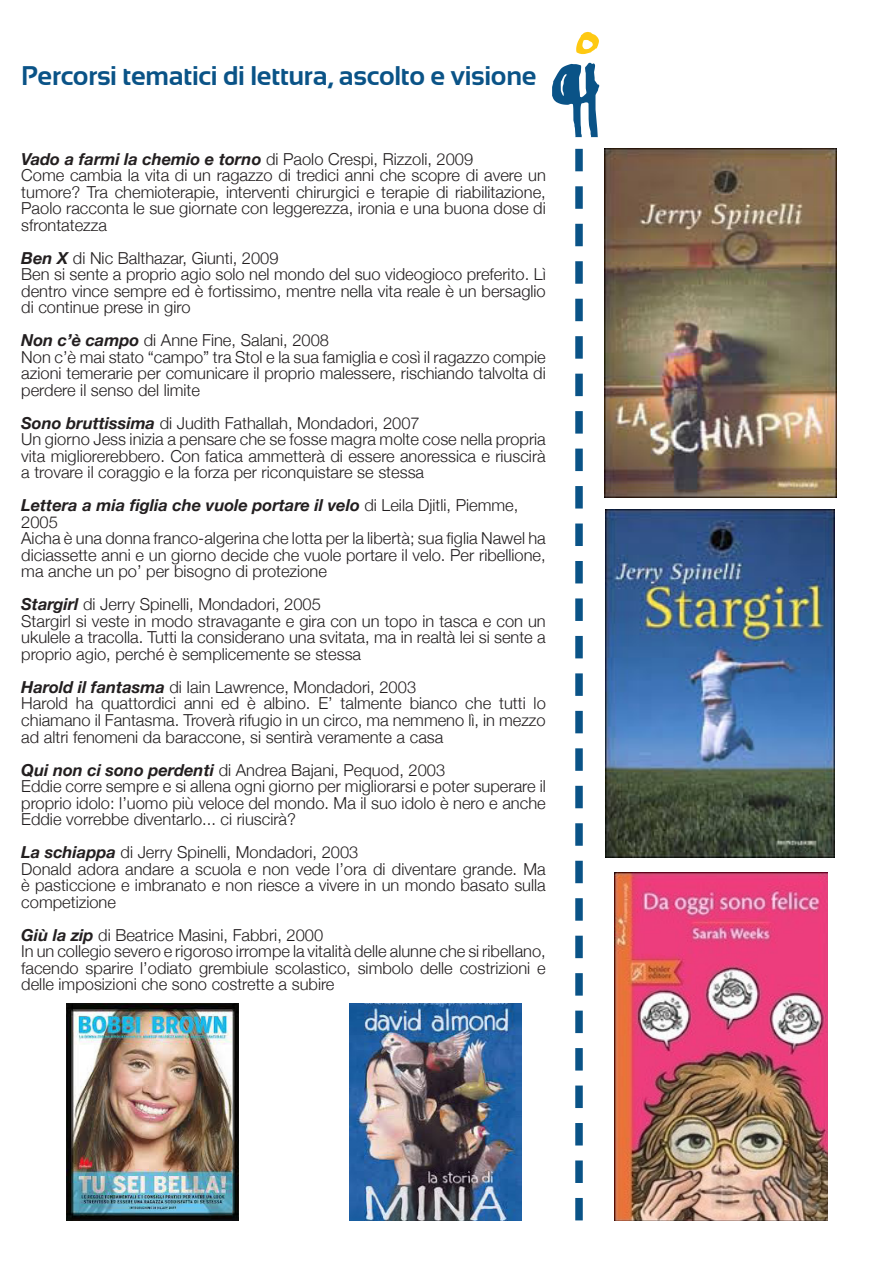
<style>
.page{position:relative;width:893px;height:1263px;background:#fff}
.page>*{position:absolute;margin:0;border:0;box-sizing:border-box;transform-origin:0 0}
.t1{font:700 27px "Sansation";letter-spacing:-.01em;color:#0a5387}
.t2{font:300 16.5px/16.5px "Helvetica Neue";color:#231f20;text-align:justify}
.t3{font:italic 700 16.5px/16.5px "Helvetica Neue";color:#231f20}
.s1{font-weight:700;font-style:italic}
.s2{font-weight:300;font-style:normal}
</style>
<div class="page">
<svg style="left:575px;top:149px;width:8px;height:1071px"></svg>
<svg style="left:552px;top:63px;width:47px;height:74px"></svg>
<svg style="left:576px;top:32px;width:23px;height:22px"></svg>
<img style="left:604px;top:149px;width:232px;height:348px">
<img style="left:606px;top:509px;width:228px;height:349px">
<img style="left:615px;top:873px;width:212px;height:347px">
<img style="left:66px;top:1003px;width:172px;height:217px">
<img style="left:350px;top:1003px;width:172px;height:217px">
<p class="t1" style="left:21px;top:60px;width:517px">Percorsi tematici di lettura, ascolto e visione</p>
<p class="t2" style="left:21px;top:150px;width:454px"><span class="s1">Vado a farmi la chemio e torno</span> di Paolo Crespi, Rizzoli, 2009</p>
<p class="t2" style="left:21px;top:166px;width:526px">Come cambia la vita di un ragazzo di tredici anni che scopre di avere un tumore? Tra chemioterapie, interventi chirurgici e terapie di riabilitazione, Paolo racconta le sue giornate con leggerezza, ironia e una buona dose di sfrontatezza</p>
<p class="t2" style="left:21px;top:249px;width:259px"><span class="s1">Ben X</span> di Nic Balthazar, Giunti, 2009</p>
<p class="t2" style="left:21px;top:265px;width:526px">Ben si sente a proprio agio solo nel mondo del suo videogioco preferito. Lì dentro vince sempre ed è fortissimo, mentre nella vita reale è un bersaglio di continue prese in giro</p>
<p class="t2" style="left:21px;top:331px;width:309px"><span class="s1">Non c’è campo</span> di Anne Fine, Salani, 2008</p>
<p class="t2" style="left:21px;top:348px;width:526px">Non c’è mai stato “campo” tra Stol e la sua famiglia e così il ragazzo compie azioni temerarie per comunicare il proprio malessere, rischiando talvolta di perdere il senso del limite</p>
<p class="t2" style="left:21px;top:414px;width:400px"><span class="s1">Sono bruttissima</span> di Judith Fathallah, Mondadori, 2007</p>
<p class="t2" style="left:21px;top:430px;width:526px">Un giorno Jess inizia a pensare che se fosse magra molte cose nella propria vita migliorerebbero. Con fatica ammetterà di essere anoressica e riuscirà a trovare il coraggio e la forza per riconquistare se stessa</p>
<p class="t3" style="left:21px;top:498px;width:499px">Lettera a mia figlia che vuole portare il velo <span class="s2">di Leila Djitli, Piemme,<br>2005</span></p>
<p class="t2" style="left:21px;top:529px;width:526px">Aicha è una donna franco-algerina che lotta per la libertà; sua figlia Nawel ha diciassette anni e un giorno decide che vuole portare il velo. Per ribellione, ma anche un po’ per bisogno di protezione</p>
<p class="t2" style="left:21px;top:595px;width:301px"><span class="s1">Stargirl</span> di Jerry Spinelli, Mondadori, 2005</p>
<p class="t2" style="left:21px;top:612px;width:526px">Stargirl si veste in modo stravagante e gira con un topo in tasca e con un ukulele a tracolla. Tutti la considerano una svitata, ma in realtà lei si sente a proprio agio, perché è semplicemente se stessa</p>
<p class="t2" style="left:21px;top:678px;width:396px"><span class="s1">Harold il fantasma</span> di Iain Lawrence, Mondadori, 2003</p>
<p class="t2" style="left:21px;top:694px;width:526px">Harold ha quattordici anni ed è albino. E’ talmente bianco che tutti lo chiamano il Fantasma. Troverà rifugio in un circo, ma nemmeno lì, in mezzo ad altri fenomeni da baraccone, si sentirà veramente a casa</p>
<p class="t2" style="left:21px;top:760px;width:425px"><span class="s1">Qui non ci sono perdenti</span> di Andrea Bajani, Pequod, 2003</p>
<p class="t2" style="left:21px;top:777px;width:526px">Eddie corre sempre e si allena ogni giorno per migliorarsi e poter superare il proprio idolo: l’uomo più veloce del mondo. Ma il suo idolo è nero e anche Eddie vorrebbe diventarlo... ci riuscirà?</p>
<p class="t2" style="left:21px;top:843px;width:339px"><span class="s1">La schiappa</span> di Jerry Spinelli, Mondadori, 2003</p>
<p class="t2" style="left:21px;top:859px;width:526px">Donald adora andare a scuola e non vede l’ora di diventare grande. Ma è pasticcione e imbranato e non riesce a vivere in un mondo basato sulla competizione</p>
<p class="t2" style="left:21px;top:925px;width:303px"><span class="s1">Giù la zip</span> di Beatrice Masini, Fabbri, 2000</p>
<p class="t2" style="left:21px;top:942px;width:526px">In un collegio severo e rigoroso irrompe la vitalità delle alunne che si ribellano, facendo sparire l’odiato grembiule scolastico, simbolo delle costrizioni e delle imposizioni che sono costrette a subire</p>
</div>
